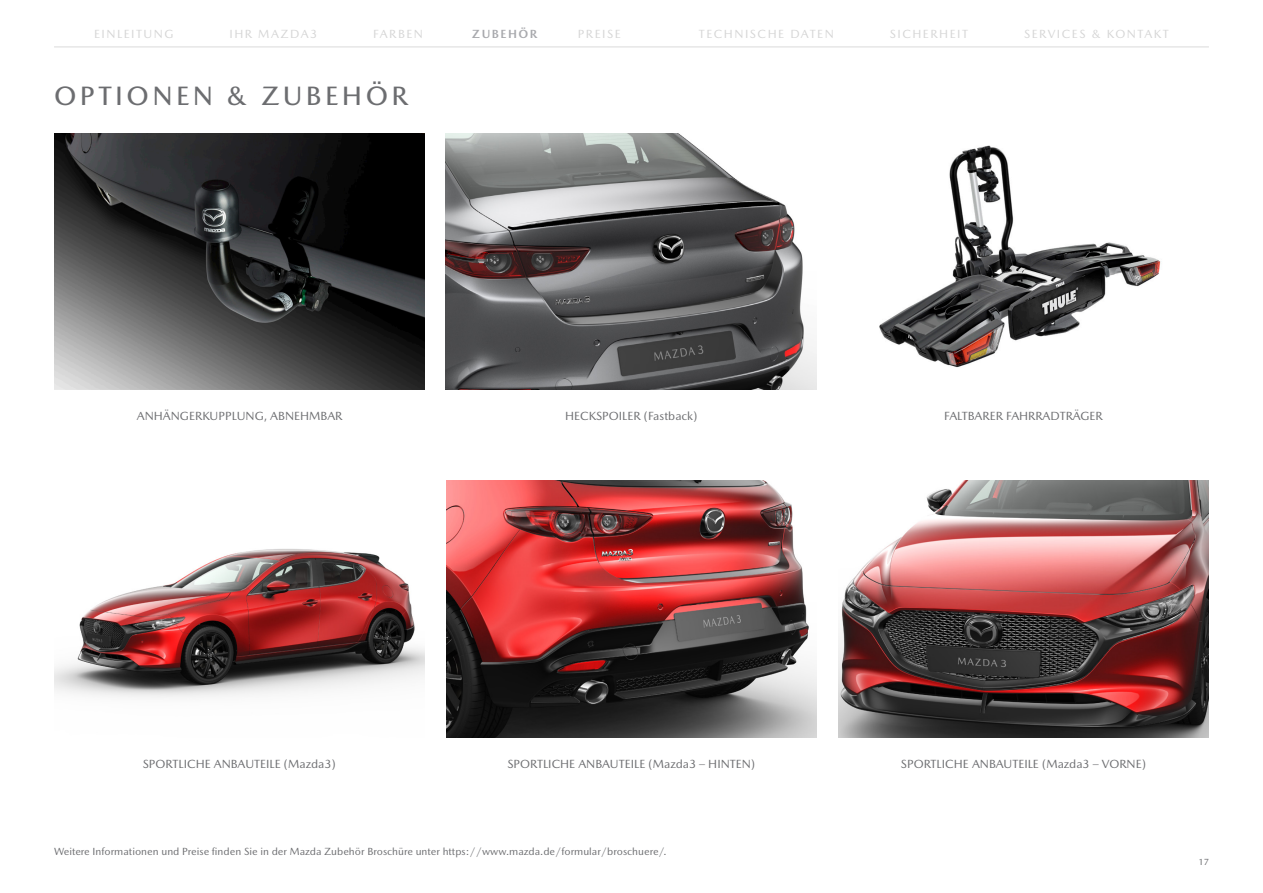
<style>
.page{position:relative;width:1263px;height:893px;background:#fff}
.page>*{position:absolute;margin:0;border:0;box-sizing:border-box;transform-origin:0 0}
._02-Title{font:500 27px "Mazda Type Cyrillic";letter-spacing:.125em;color:#6c6d70}
._05-Image_Description_center{font:12px "Mazda Type Cyrillic";color:#6c6d70}
._01-Header_Buttons{font:12px "Mazda Type Cyrillic";letter-spacing:.125em;color:#d5d5d5}
._01-Header_Buttons-2{font:700 12px "Mazda Type Cyrillic";letter-spacing:.125em;color:#a8a9ad}
._02-Grades_Note{font:10.5px "Mazda Type Cyrillic";color:#6c6d70}
.t1{font:9px "Mazda Type Cyrillic";color:#6c6d70}
</style>
<div class="page">
<img style="left:54px;top:133px;width:371px;height:257px">
<img style="left:446px;top:133px;width:371px;height:257px">
<img style="left:446px;top:481px;width:371px;height:256px">
<img style="left:879px;top:145px;width:283px;height:223px">
<img style="left:838px;top:481px;width:371px;height:256px">
<img style="left:54px;top:549px;width:371px;height:149px">
<hr style="left:54px;top:46px;width:1155px;height:2px;background:#e7e7e7">
<p class="_01-Header_Buttons" style="left:94px;top:26px;width:81px">EINLEITUNG</p>
<p class="_01-Header_Buttons" style="left:229px;top:26px;width:89px">IHR MAZDA3</p>
<p class="_01-Header_Buttons" style="left:373px;top:26px;width:51px">FARBEN</p>
<p class="_01-Header_Buttons-2" style="left:472px;top:26px;width:67px">ZUBEHÖR</p>
<p class="_01-Header_Buttons" style="left:578px;top:26px;width:44px">PREISE</p>
<p class="_01-Header_Buttons" style="left:699px;top:26px;width:137px">TECHNISCHE DATEN</p>
<p class="_01-Header_Buttons" style="left:890px;top:26px;width:80px">SICHERHEIT</p>
<p class="_01-Header_Buttons" style="left:1024px;top:26px;width:146px">SERVICES &amp; KONTAKT</p>
<p class="_02-Title" style="left:54px;top:80px;width:355px">OPTIONEN &amp; ZUBEHÖR</p>
<p class="_05-Image_Description_center" style="left:137px;top:409px;width:207px">ANHÄNGERKUPPLUNG, ABNEHMBAR</p>
<p class="_05-Image_Description_center" style="left:565px;top:409px;width:134px">HECKSPOILER (Fastback)</p>
<p class="_05-Image_Description_center" style="left:944px;top:409px;width:160px">FALTBARER FAHRRADTRÄGER</p>
<p class="_05-Image_Description_center" style="left:143px;top:756px;width:195px">SPORTLICHE ANBAUTEILE (Mazda3)</p>
<p class="_05-Image_Description_center" style="left:507px;top:756px;width:249px">SPORTLICHE ANBAUTEILE (Mazda3 – HINTEN)</p>
<p class="_02-Grades_Note" style="left:54px;top:845px;width:614px">Weitere Informationen und Preise finden Sie in der Mazda Zubehör Broschüre unter https://www.mazda.de/formular/broschuere/.</p>
<p class="_05-Image_Description_center" style="left:901px;top:756px;width:247px">SPORTLICHE ANBAUTEILE (Mazda3 – VORNE)</p>
<p class="t1" style="left:1198px;top:857px;width:12px">17</p>
</div>
